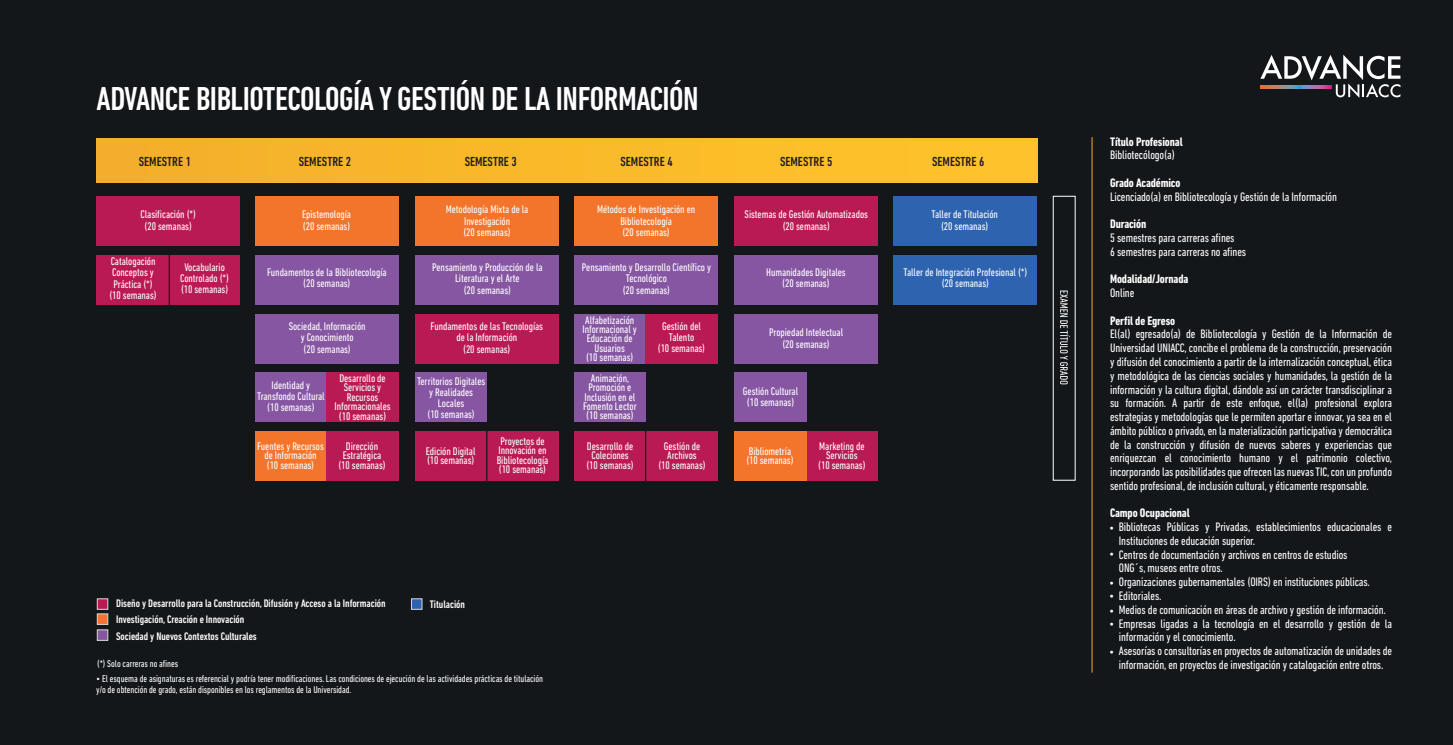
<style>
.page{position:relative;width:1453px;height:745px;background:#fff}
.page>*{position:absolute;margin:0;border:0;box-sizing:border-box;transform-origin:0 0}
.t1{font:500 condensed 33.75px "DIN Next LT Pro";letter-spacing:-.015em;color:#fff}
.t2{font:500 condensed 13.38px "DIN Next LT Pro";color:#231f20}
.t3{font:condensed 12.5px/13.8px "DIN Next LT Pro";letter-spacing:-.01em;color:#fff}
.t4{font:700 condensed 12.5px "DIN Next LT Pro";letter-spacing:-.01em;color:#fff}
.t5{font:condensed 11.25px/11.2px "DIN Next LT Pro";letter-spacing:-.005em;color:#fff;text-align:center}
.t6{font:500 condensed 11.12px "DIN Next LT Pro";letter-spacing:-.005em;color:#fff}
.t7{font:condensed 10px/11.2px "DIN Next LT Pro";letter-spacing:-.005em;color:#fff}
</style>
<div class="page">
<div style="left:0;top:0;width:1453px;height:744px;background:#14171a"></div>
<div style="left:411px;top:598px;width:11px;height:11px;background:#2e63af;border:1px solid #d7d9d8"></div>
<div style="left:97px;top:598px;width:11px;height:11px;background:#ba1a54;border:1px solid #d7d9d8"></div>
<div style="left:97px;top:613px;width:11px;height:11px;background:#f3742b;border:1px solid #d7d9d8"></div>
<div style="left:97px;top:629px;width:11px;height:11px;background:#8656a3;border:1px solid #d7d9d8"></div>
<div style="left:97px;top:196px;width:143px;height:50px;background:#ba1a54"></div>
<div style="left:255px;top:196px;width:144px;height:50px;background:#f3742b"></div>
<div style="left:415px;top:196px;width:144px;height:50px;background:#f3742b"></div>
<div style="left:574px;top:196px;width:144px;height:50px;background:#f3742b"></div>
<div style="left:734px;top:196px;width:144px;height:50px;background:#ba1a54"></div>
<div style="left:893px;top:196px;width:143px;height:50px;background:#2e63af"></div>
<div style="left:97px;top:255px;width:143px;height:49px;background:#ba1a54"></div>
<div style="left:255px;top:255px;width:144px;height:49px;background:#8656a3"></div>
<div style="left:415px;top:255px;width:144px;height:49px;background:#8656a3"></div>
<div style="left:574px;top:255px;width:144px;height:49px;background:#8656a3"></div>
<div style="left:734px;top:255px;width:144px;height:49px;background:#8656a3"></div>
<div style="left:893px;top:255px;width:143px;height:49px;background:#2e63af"></div>
<div style="left:255px;top:314px;width:144px;height:49px;background:#8656a3"></div>
<div style="left:415px;top:314px;width:144px;height:49px;background:#ba1a54"></div>
<div style="left:574px;top:314px;width:144px;height:49px;background:#8656a3"></div>
<div style="left:734px;top:314px;width:144px;height:49px;background:#8656a3"></div>
<div style="left:255px;top:372px;width:144px;height:50px;background:#8656a3"></div>
<div style="left:415px;top:372px;width:72px;height:50px;background:#8656a3"></div>
<div style="left:574px;top:372px;width:71px;height:50px;background:#8656a3"></div>
<div style="left:734px;top:372px;width:73px;height:50px;background:#8656a3"></div>
<div style="left:255px;top:431px;width:144px;height:49px;background:#f3742b"></div>
<div style="left:415px;top:431px;width:144px;height:49px;background:#ba1a54"></div>
<div style="left:574px;top:431px;width:144px;height:49px;background:#ba1a54"></div>
<div style="left:734px;top:431px;width:144px;height:49px;background:#ba1a54"></div>
<div style="left:645px;top:313px;width:73px;height:50px;background:#ba1a54"></div>
<div style="left:734px;top:431px;width:73px;height:49px;background:#f3742b"></div>
<hr style="left:1091px;top:137px;width:1px;height:535px;background:#f4ad2c">
<div style="left:97px;top:138px;width:940px;height:44px;background:#faba2a"></div>
<svg style="left:1060px;top:290px;width:10px;height:94px"></svg>
<hr style="left:169px;top:251px;width:1px;height:54px;background:#14171a">
<hr style="left:486px;top:429px;width:1px;height:51px;background:#14171a">
<hr style="left:645px;top:430px;width:1px;height:52px;background:#14171a">
<div style="left:326px;top:372px;width:73px;height:50px;background:#ba1a54"></div>
<div style="left:326px;top:431px;width:73px;height:49px;background:#ba1a54"></div>
<svg style="left:1260px;top:55px;width:140px;height:43px"></svg>
<svg style="left:1260px;top:85px;width:72px;height:4px"></svg>
<h1 class="t1" style="left:97px;top:80px;width:603px">ADVANCE BIBLIOTECOLOGÍA Y GESTIÓN DE LA INFORMACIÓN</h1>
<p class="t2" style="left:139px;top:154px;width:54px">SEMESTRE 1</p>
<p class="t2" style="left:299px;top:154px;width:54px">SEMESTRE 2</p>
<p class="t2" style="left:465px;top:154px;width:54px">SEMESTRE 3</p>
<p class="t2" style="left:620px;top:154px;width:54px">SEMESTRE 4</p>
<p class="t2" style="left:780px;top:154px;width:54px">SEMESTRE 5</p>
<p class="t2" style="left:932px;top:154px;width:54px">SEMESTRE 6</p>
<p class="t5" style="left:302px;top:209px;width:51px;text-align:left">Epistemología (20 semanas)</p>
<p class="t5" style="left:446px;top:204px;width:84px">Metodología Mixta de la<br>Investigación<br>(20 semanas)</p>
<p class="t5" style="left:745px;top:209px;width:125px">Sistemas de Gestión Automatizados (20 semanas)</p>
<p class="t5" style="left:597px;top:204px;width:100px">Métodos de Investigación en<br>Bibliotecología<br>(20 semanas)</p>
<p class="t5" style="left:931px;top:209px;width:68px">Taller de Titulación (20 semanas)</p>
<p class="t5" style="left:766px;top:266px;width:81px">Humanidades Digitales (20 semanas)</p>
<p class="t5" style="left:141px;top:209px;width:57px">Clasificación (*) (20 semanas)</p>
<p class="t5" style="left:109px;top:255px;width:49px">Catalogación<br>Conceptos y<br>Práctica (*) (10 semanas)</p>
<p class="t5" style="left:180px;top:261px;width:50px">Vocabulario<br>Controlado (*) (10 semanas)</p>
<p class="t5" style="left:267px;top:266px;width:121px">Fundamentos de la Bibliotecología (20 semanas)</p>
<p class="t5" style="left:289px;top:320px;width:78px">Sociedad, Información y Conocimiento<br>(20 semanas)</p>
<p class="t5" style="left:431px;top:320px;width:114px">Fundamentos de las Tecnologías de la Información<br>(20 semanas)</p>
<p class="t5" style="left:417px;top:375px;width:70px">Territorios Digitales y Realidades<br>Locales<br>(10 semanas)</p>
<p class="t5" style="left:583px;top:373px;width:55px;line-height:9.4px">Animación,<br>Promoción e<br>Inclusión en el<br>Fomento Lector (10 semanas)</p>
<p class="t5" style="left:432px;top:261px;width:112px">Pensamiento y Producción de la<br>Literatura y el Arte<br>(20 semanas)</p>
<p class="t5" style="left:582px;top:261px;width:131px">Pensamiento y Desarrollo Científico y<br>Tecnológico<br>(20 semanas)</p>
<p class="t5" style="left:903px;top:266px;width:125px">Taller de Integración Profesional (*) (20 semanas)</p>
<p class="t5" style="left:583px;top:315px;width:56px;line-height:9.2px">Alfabetización<br>Informacional y<br>Educación de<br>Usuarios<br>(10 semanas)</p>
<p class="t5" style="left:658px;top:320px;width:49px">Gestión del<br>Talento<br>(10 semanas)</p>
<p class="t5" style="left:769px;top:327px;width:76px">Propiedad Intelectual (20 semanas)</p>
<p class="t5" style="left:743px;top:385px;width:57px">Gestión Cultural (10 semanas)</p>
<p class="t5" style="left:334px;top:373px;width:58px;line-height:9.5px">Desarrollo de<br>Servicios y<br>Recursos<br>Informacionales (10 semanas)</p>
<p class="t5" style="left:338px;top:441px;width:49px;line-height:9.5px">Dirección<br>Estratégica (10 semanas)</p>
<p class="t5" style="left:426px;top:446px;width:51px;line-height:9.5px;text-align:left">Edición Digital (10 semanas)</p>
<p class="t5" style="left:497px;top:435px;width:53px;line-height:9.5px">Proyectos de<br>Innovación en<br>Bibliotecología (10 semanas)</p>
<p class="t5" style="left:586px;top:441px;width:49px;line-height:9.5px">Desarrollo de<br>Coleciones (10 semanas)</p>
<p class="t5" style="left:658px;top:441px;width:49px;line-height:9.5px">Gestión de<br>Archivos<br>(10 semanas)</p>
<p class="t5" style="left:746px;top:446px;width:49px;line-height:9.5px;text-align:left">Bibliometría (10 semanas)</p>
<p class="t5" style="left:818px;top:441px;width:49px;line-height:9.5px">Marketing de<br>Servicios<br>(10 semanas)</p>
<p class="t5" style="left:257px;top:379px;width:69px">Identidad y<br>Transfondo Cultural (10 semanas)</p>
<p class="t5" style="left:257px;top:441px;width:68px;line-height:9.5px">Fuentes y Recursos de Información<br>(10 semanas)</p>
<p class="t6" style="left:116px;top:596px;width:271px">Diseño y Desarrollo para la Construcción, Difusión y Acceso a la Información</p>
<p class="t6" style="left:116px;top:629px;width:142px">Sociedad y Nuevos Contextos Culturales</p>
<p class="t6" style="left:116px;top:612px;width:130px">Investigación, Creación e Innovación</p>
<p class="t7" style="left:97px;top:657px;width:82px">(*) Solo carreras no afines</p>
<p class="t6" style="left:430px;top:597px;width:37px">Titulación</p>
<p class="t7" style="left:96px;top:672px;width:448px">• El esquema de asignaturas es referencial y podría tener modificaciones. Las condiciones de ejecución de las actividades prácticas de titulación y/o de obtención de grado, están disponibles en los reglamentos de la Universidad.</p>
<p class="t4" style="left:1110px;top:134px;width:74px">Título Profesional</p>
<p class="t3" style="left:1110px;top:148px;width:66px">Bibliotecólogo(a)</p>
<p class="t4" style="left:1110px;top:175px;width:72px">Grado Académico</p>
<p class="t3" style="left:1110px;top:189px;width:228px">Licenciado(a) en Bibliotecología y Gestión de la Información</p>
<p class="t4" style="left:1110px;top:217px;width:38px">Duración</p>
<p class="t3" style="left:1110px;top:231px;width:138px">5 semestres para carreras afines<br>6 semestres para carreras no afines</p>
<p class="t4" style="left:1110px;top:272px;width:80px">Modalidad/Jornada</p>
<p class="t3" style="left:1110px;top:286px;width:26px">Online</p>
<p class="t4" style="left:1110px;top:313px;width:66px">Perfil de Egreso</p>
<p class="t3" style="left:1110px;top:327px;width:284px;text-align:justify">El(al) egresado(a) de Bibliotecología y Gestión de la Información de Universidad UNIACC, concibe el problema de la construcción, preservación y difusión del conocimiento a partir de la internalización conceptual, ética y metodológica de las ciencias sociales y humanidades, la gestión de la información y la cultura digital, dándole así un carácter transdisciplinar a su formación. A partir de este enfoque, el(la) profesional explora estrategias y metodologías que le permiten aportar e innovar, ya sea en el ámbito público o privado, en la materialización participativa y democrática de la construcción y difusión de nuevos saberes y experiencias que enriquezcan el conocimiento humano y el patrimonio colectivo, incorporando las posibilidades que ofrecen las nuevas TIC, con un profundo sentido profesional, de inclusión cultural, y éticamente responsable.</p>
<p class="t4" style="left:1110px;top:505px;width:81px">Campo Ocupacional</p>
<p class="t3" style="left:1119px;top:519px;width:275px;text-indent:-10px">• Bibliotecas Públicas y Privadas, establecimientos educacionales e<br>Instituciones de educación superior.</p>
<p class="t3" style="left:1119px;top:547px;width:230px;text-indent:-10px">• Centros de documentación y archivos en centros de estudios<br>ONG´s, museos entre otros.</p>
<p class="t3" style="left:1109px;top:574px;width:262px">• Organizaciones gubernamentales (OIRS) en instituciones públicas.</p>
<p class="t3" style="left:1109px;top:588px;width:54px">• Editoriales.</p>
<p class="t3" style="left:1109px;top:602px;width:278px">• Medios de comunicación en áreas de archivo y gestión de información.</p>
<p class="t3" style="left:1119px;top:616px;width:275px;text-indent:-10px">• Empresas ligadas a la tecnología en el desarrollo y gestión de la información y el conocimiento.</p>
<p class="t3" style="left:1109px;top:643px;width:284px;text-align:center">• Asesorías o consultorías en proyectos de automatización de unidades de información, en proyectos de investigación y catalogación entre otros.</p>
</div>
